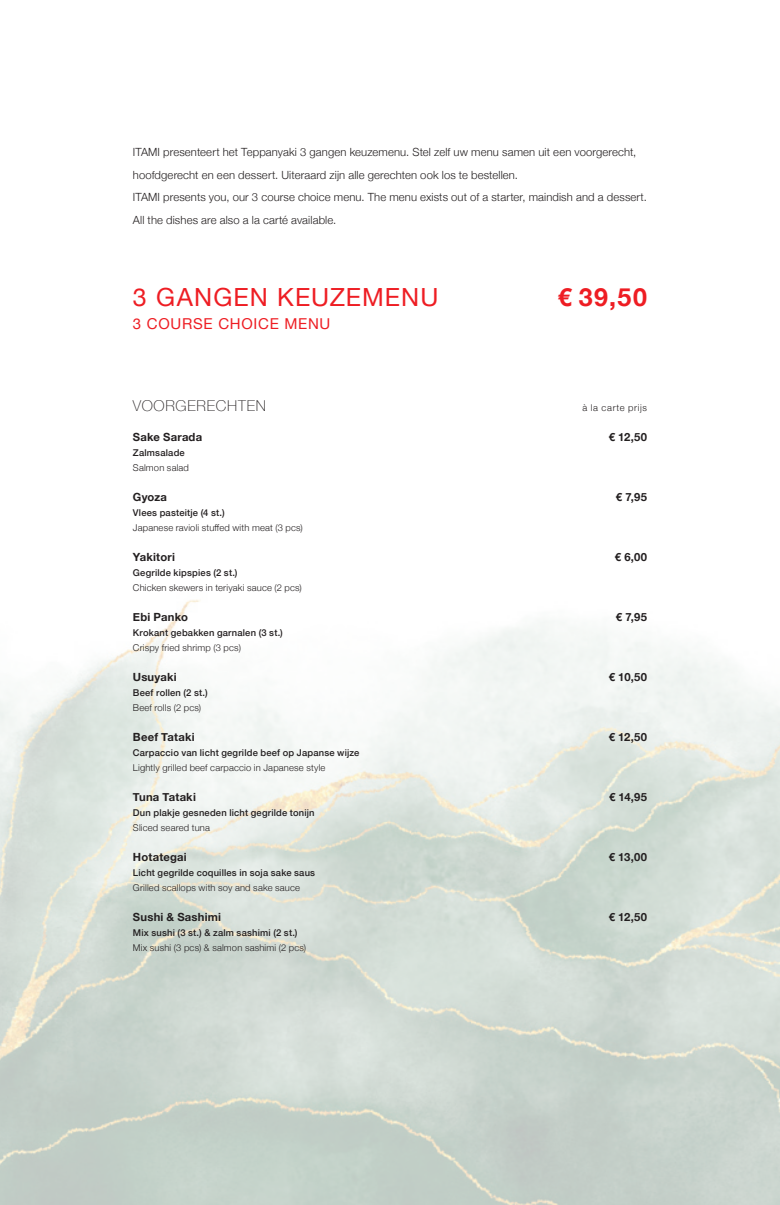
<style>
.page{position:relative;width:780px;height:1205px;background:#fff}
.page>*{position:absolute;margin:0;border:0;box-sizing:border-box;transform-origin:0 0}
.t1{font:25px "Helvetica Neue";letter-spacing:.04em;color:#ee1d23}
.t2{font:700 25px "Helvetica Neue";color:#ee1d23}
.t3{font:15px "Helvetica Neue";letter-spacing:.045em;color:#ee1d23}
.t4{font:100 15px "Helvetica Neue";letter-spacing:.05em;color:#231f20}
.t5{font:300 11.25px/22.5px "Helvetica Neue";letter-spacing:.01em;color:#231f20}
.t6{font:700 11.25px "Helvetica Neue";letter-spacing:.02em;color:#231f20}
.t7{font:300 9.38px "Helvetica Neue";letter-spacing:.02em;color:#231f20}
.t8{font:500 9.38px "Helvetica Neue";letter-spacing:.02em;color:#231f20}
.t9{font:300 9.38px "Helvetica Neue";letter-spacing:.07em;color:#231f20}
</style>
<div class="page">
<img style="left:0;top:599px;width:780px;height:606px">
<p class="t5" style="left:133px;top:140px;width:515px">ITAMI presenteert het Teppanyaki 3 gangen keuzemenu. Stel zelf uw menu samen uit een voorgerecht, hoofdgerecht en een dessert. Uiteraard zijn alle gerechten ook los te bestellen.<br>ITAMI presents you, our 3 course choice menu. The menu exists out of a starter, maindish and a dessert.<br>All the dishes are also a la carté available.</p>
<h1 class="t1" style="left:133px;top:279px;width:307px">3 GANGEN KEUZEMENU</h1>
<h1 class="t2" style="left:557px;top:278px;width:91px">€ 39,50</h1>
<h2 class="t3" style="left:133px;top:312px;width:199px">3 COURSE CHOICE MENU</h2>
<h2 class="t4" style="left:133px;top:394px;width:134px">VOORGERECHTEN</h2>
<p class="t9" style="left:582px;top:400px;width:66px">à la carte prijs</p>
<p class="t6" style="left:133px;top:428px;width:71px">Sake Sarada</p>
<p class="t6" style="left:608px;top:428px;width:40px">€ 12,50</p>
<p class="t8" style="left:133px;top:445px;width:53px">Zalmsalade</p>
<p class="t7" style="left:133px;top:460px;width:58px">Salmon salad</p>
<p class="t6" style="left:133px;top:488px;width:36px">Gyoza</p>
<p class="t6" style="left:616px;top:488px;width:33px">€ 7,95</p>
<p class="t8" style="left:133px;top:505px;width:93px">Vlees pasteitje (4 st.)</p>
<p class="t7" style="left:133px;top:520px;width:171px">Japanese ravioli stuffed with meat (3 pcs)</p>
<p class="t6" style="left:133px;top:548px;width:43px">Yakitori</p>
<p class="t6" style="left:615px;top:548px;width:34px">€ 6,00</p>
<p class="t8" style="left:133px;top:565px;width:106px">Gegrilde kipspies (2 st.)</p>
<p class="t7" style="left:133px;top:580px;width:170px">Chicken skewers in teriyaki sauce (2 pcs)</p>
<p class="t6" style="left:133px;top:608px;width:56px">Ebi Panko</p>
<p class="t6" style="left:616px;top:608px;width:33px">€ 7,95</p>
<p class="t8" style="left:133px;top:625px;width:151px">Krokant gebakken garnalen (3 st.)</p>
<p class="t7" style="left:133px;top:640px;width:109px">Crispy fried shrimp (3 pcs)</p>
<p class="t6" style="left:133px;top:668px;width:45px">Usuyaki</p>
<p class="t6" style="left:609px;top:668px;width:40px">€ 10,50</p>
<p class="t8" style="left:133px;top:685px;width:76px">Beef rollen (2 st.)</p>
<p class="t7" style="left:133px;top:700px;width:70px">Beef rolls (2 pcs)</p>
<p class="t6" style="left:133px;top:728px;width:63px">Beef Tataki</p>
<p class="t6" style="left:608px;top:728px;width:40px">€ 12,50</p>
<p class="t8" style="left:133px;top:745px;width:228px">Carpaccio van licht gegrilde beef op Japanse wijze</p>
<p class="t7" style="left:133px;top:760px;width:194px">Lightly grilled beef carpaccio in Japanese style</p>
<p class="t6" style="left:133px;top:788px;width:64px">Tuna Tataki</p>
<p class="t6" style="left:609px;top:788px;width:39px">€ 14,95</p>
<p class="t8" style="left:133px;top:805px;width:183px">Dun plakje gesneden licht gegrilde tonijn</p>
<p class="t7" style="left:133px;top:820px;width:78px">Sliced seared tuna</p>
<p class="t6" style="left:133px;top:848px;width:55px">Hotategai</p>
<p class="t6" style="left:609px;top:848px;width:40px">€ 13,00</p>
<p class="t8" style="left:133px;top:865px;width:184px">Licht gegrilde coquilles in soja sake saus</p>
<p class="t7" style="left:133px;top:880px;width:169px">Grilled scallops with soy and sake sauce</p>
<p class="t6" style="left:133px;top:908px;width:90px">Sushi &amp; Sashimi</p>
<p class="t6" style="left:608px;top:908px;width:40px">€ 12,50</p>
<p class="t8" style="left:133px;top:925px;width:166px">Mix sushi (3 st.) &amp; zalm sashimi (2 st.)</p>
<p class="t7" style="left:133px;top:940px;width:175px">Mix sushi (3 pcs) &amp; salmon sashimi (2 pcs)</p>
</div>
